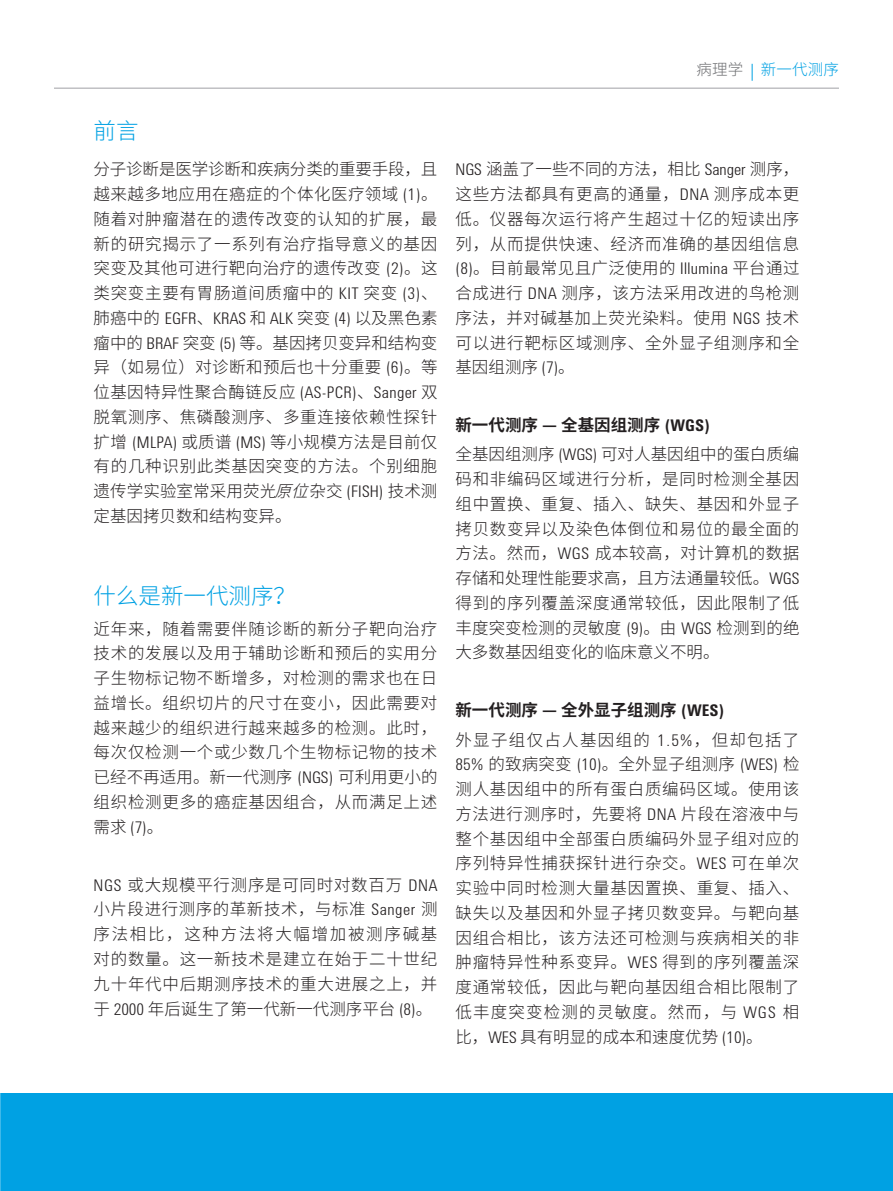
<style>
.page{position:relative;width:893px;height:1191px;background:#fff}
.page>*{position:absolute;margin:0;border:0;box-sizing:border-box;transform-origin:0 0}
.t1{font:300 22.5px "Noto Sans CJ Ksc";color:#00a1e3}
.t2{font:300 16.5px/24.8px "Noto Sans CJ Ksc";letter-spacing:.045em;color:#231f20;text-align:justify}
.t3{font:300 16.5px/29px "Noto Sans CJ Ksc";color:#231f20}
.t4{font:300 16.5px/29px "Noto Sans CJ Ksc";letter-spacing:.08em;color:#231f20}
.t5{font:300 16.5px "Agilent Condensed CFF";letter-spacing:.005em;color:#231f20}
.t6{font:300 15.45px "Noto Sans CJ Ksc";letter-spacing:.01em;color:#00a1e3}
.s1{font-family:"Agilent Condensed CFF"}
.s2{font-family:"Noto Sans CJ Ksc"}
.s3{font-style:italic}
.s4{color:#6c6d70}
.s5{font-weight:700}
.s6{font-family:"Agilent Condensed CFF";font-weight:700}
</style>
<div class="page">
<svg style="left:752px;top:64px;width:1px;height:17px"></svg>
<hr style="left:54px;top:88px;width:785px;height:1px;background:#a0a1a5">
<div style="left:0;top:1092px;width:893px;height:99px;background:#00a1e3"></div>
<h1 class="t1" style="left:94px;top:118px;width:46px">前言</h1>
<p class="t2" style="left:94px;top:157px;width:346px">分子诊断是医学诊断和疾病分类的重要手段，且越来越多地应用在癌症的个体化医疗领域 <span class="s1">(1)</span>。随着对肿瘤潜在的遗传改变的认知的扩展，最新的研究揭示了一系列有治疗指导意义的基因突变及其他可进行靶向治疗的遗传改变 <span class="s1">(2)</span>。这类突变主要有胃肠道间质瘤中的 <span class="s1">KIT</span> 突变 <span class="s1">(3)</span>、</p>
<p class="t5" style="left:94px;top:306px;width:346px"><span class="s2">肺癌中的</span> EGFR<span class="s2">、</span>KRAS <span class="s2">和</span> ALK <span class="s2">突变</span> (4) <span class="s2">以及黑色素</span></p>
<p class="t2" style="left:94px;top:330px;width:345px">瘤中的 <span class="s1">BRAF</span> 突变 <span class="s1">(5)</span> 等。基因拷贝变异和结构变异（如易位）对诊断和预后也十分重要 <span class="s1">(6)</span>。等位基因特异性聚合酶链反应 <span class="s1">(AS-PCR)</span>、<span class="s1">Sanger</span> 双脱氧测序、焦磷酸测序、多重连接依赖性探针扩增 <span class="s1">(MLPA)</span> 或质谱 <span class="s1">(MS)</span> 等小规模方法是目前仅有的几种识别此类基因突变的方法。个别细胞遗传学实验室常采用荧光<span class="s3">原位</span>杂交 <span class="s1">(FISH)</span> 技术测定基因拷贝数和结构变异。</p>
<h1 class="t1" style="left:94px;top:583px;width:204px">什么是新一代测序？</h1>
<p class="t2" style="left:94px;top:616px;width:345px">近年来，随着需要伴随诊断的新分子靶向治疗技术的发展以及用于辅助诊断和预后的实用分子生物标记物不断增多，对检测的需求也在日益增长。组织切片的尺寸在变小，因此需要对越来越少的组织进行越来越多的检测。此时，每次仅检测一个或少数几个生物标记物的技术已经不再适用。新一代测序 <span class="s1">(NGS)</span> 可利用更小的组织检测更多的癌症基因组合，从而满足上述需求 <span class="s1">(7)</span>。</p>
<p class="t2" style="left:94px;top:872px;width:346px"><span class="s1">NGS</span> 或大规模平行测序是可同时对数百万 <span class="s1">DNA</span>小片段进行测序的革新技术，与标准 <span class="s1">Sanger</span> 测序法相比，这种方法将大幅增加被测序碱基对的数量。这一新技术是建立在始于二十世纪九十年代中后期测序技术的重大进展之上，并于 <span class="s1">2000</span> 年后诞生了第一代新一代测序平台 <span class="s1">(8)</span>。</p>
<p class="t6" style="left:697px;top:61px;width:144px"><span class="s4">病理学</span> 新一代测序</p>
<p class="t2" style="left:455px;top:157px;width:346px"><span class="s1">NGS</span> 涵盖了一些不同的方法，相比 <span class="s1">Sanger</span> 测序，这些方法都具有更高的通量，<span class="s1">DNA</span> 测序成本更低。仪器每次运行将产生超过十亿的短读出序列，从而提供快速、经济而准确的基因组信息<span class="s1">(8)</span>。目前最常见且广泛使用的 <span class="s1">Illumina</span> 平台通过合成进行 <span class="s1">DNA</span> 测序，该方法采用改进的鸟枪测序法，并对碱基加上荧光染料。使用 <span class="s1">NGS</span> 技术可以进行靶标区域测序、全外显子组测序和全基因组测序 <span class="s1">(7)</span>。</p>
<p class="t3" style="left:455px;top:411px;width:345px"><span class="s5">新一代测序 — 全基因组测序</span> <span class="s6">(WGS)<br></span>全基因组测序 <span class="s1">(WGS)</span> 可对人基因组中的蛋白质编</p>
<p class="t2" style="left:455px;top:467px;width:345px">码和非编码区域进行分析，是同时检测全基因组中置换、重复、插入、缺失、基因和外显子拷贝数变异以及染色体倒位和易位的最全面的方法。然而，<span class="s1">WGS</span> 成本较高，对计算机的数据存储和处理性能要求高，且方法通量较低。<span class="s1">WGS</span>得到的序列覆盖深度通常较低，因此限制了低丰度突变检测的灵敏度 <span class="s1">(9)</span>。由 <span class="s1">WGS</span> 检测到的绝大多数基因组变化的临床意义不明。</p>
<p class="t4" style="left:455px;top:696px;width:345px"><span class="s5">新一代测序 — 全外显子组测序</span> <span class="s6">(WES)<br></span>外显子组仅占人基因组的 <span class="s1">1.5%</span>，但却包括了</p>
<p class="t2" style="left:455px;top:752px;width:346px"><span class="s1">85%</span> 的致病突变 <span class="s1">(10)</span>。全外显子组测序 <span class="s1">(WES)</span> 检测人基因组中的所有蛋白质编码区域。使用该方法进行测序时，先要将 <span class="s1">DNA</span> 片段在溶液中与整个基因组中全部蛋白质编码外显子组对应的序列特异性捕获探针进行杂交。<span class="s1">WES</span> 可在单次实验中同时检测大量基因置换、重复、插入、缺失以及基因和外显子拷贝数变异。与靶向基因组合相比，该方法还可检测与疾病相关的非肿瘤特异性种系变异。<span class="s1">WES</span> 得到的序列覆盖深度通常较低，因此与靶向基因组合相比限制了低丰度突变检测的灵敏度。然而，与 <span class="s1">WGS</span> 相比，<span class="s1">WES</span> 具有明显的成本和速度优势 <span class="s1">(10)</span>。</p>
</div>
